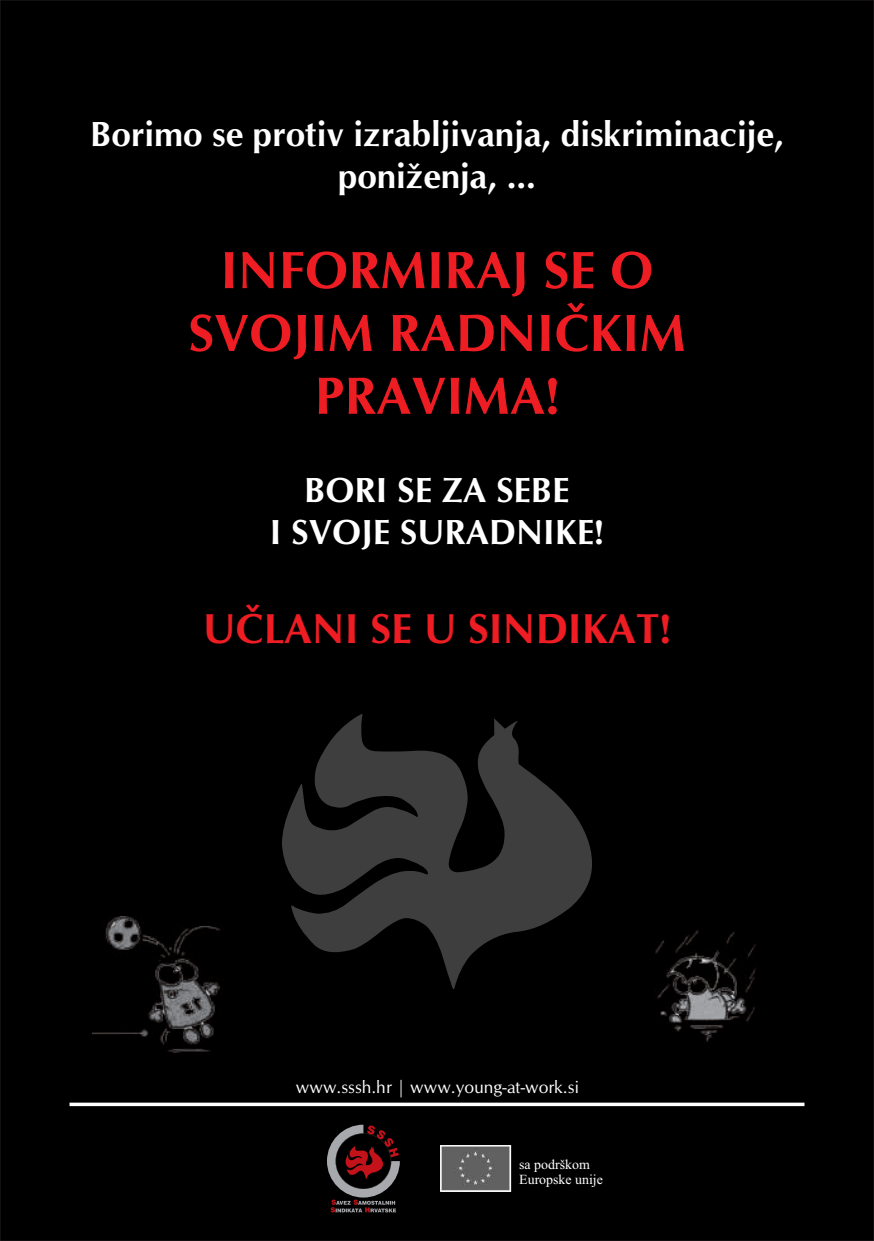
<style>
.page{position:relative;width:874px;height:1241px;background:#fff}
.page>*{position:absolute;margin:0;border:0;box-sizing:border-box;transform-origin:0 0}
.t1{font:700 52.5px/62.8px "CG Omega";color:#ee1d23;text-align:center}
.t2{font:700 42px "CG Omega";color:#ee1d23}
.t3{font:700 35px/41.8px "CG Omega";color:#fff;text-align:center}
.t4{font:17.5px "CG Omega";color:#fff}
.t5{font:13.83px/15.4px "Times New Roman";color:#fff}
</style>
<div class="page">
<div style="left:0;top:0;width:873px;height:1240px;background:#000"></div>
<img style="left:93px;top:916px;width:141px;height:137px">
<img style="left:654px;top:917px;width:107px;height:130px">
<hr style="left:69px;top:1102px;width:735px;height:3px;background:#fff">
<img style="left:440px;top:1145px;width:71px;height:46px">
<svg style="left:327px;top:1124px;width:72px;height:88px;background:#442b2d"></svg>
<svg style="left:282px;top:713px;width:310px;height:276px;background:#202020"></svg>
<p class="t3" style="left:90px;top:116px;width:694px">Borimo se protiv izrabljivanja, diskriminacije, poniženja, ...</p>
<h1 class="t1" style="left:188px;top:242px;width:499px">INFORMIRAJ SE O<br>SVOJIM RADNIČKIM<br>PRAVIMA!</h1>
<p class="t3" style="left:270px;top:471px;width:335px">BORI SE ZA SEBE<br>I SVOJE SURADNIKE!</p>
<p class="t2" style="left:203px;top:611px;width:469px">UČLANI SE U SINDIKAT!</p>
<p class="t4" style="left:296px;top:1079px;width:285px">www.sssh.hr | www.young-at-work.si</p>
<p class="t5" style="left:519px;top:1157px;width:85px">sa podrškom<br>Europske unije</p>
</div>
